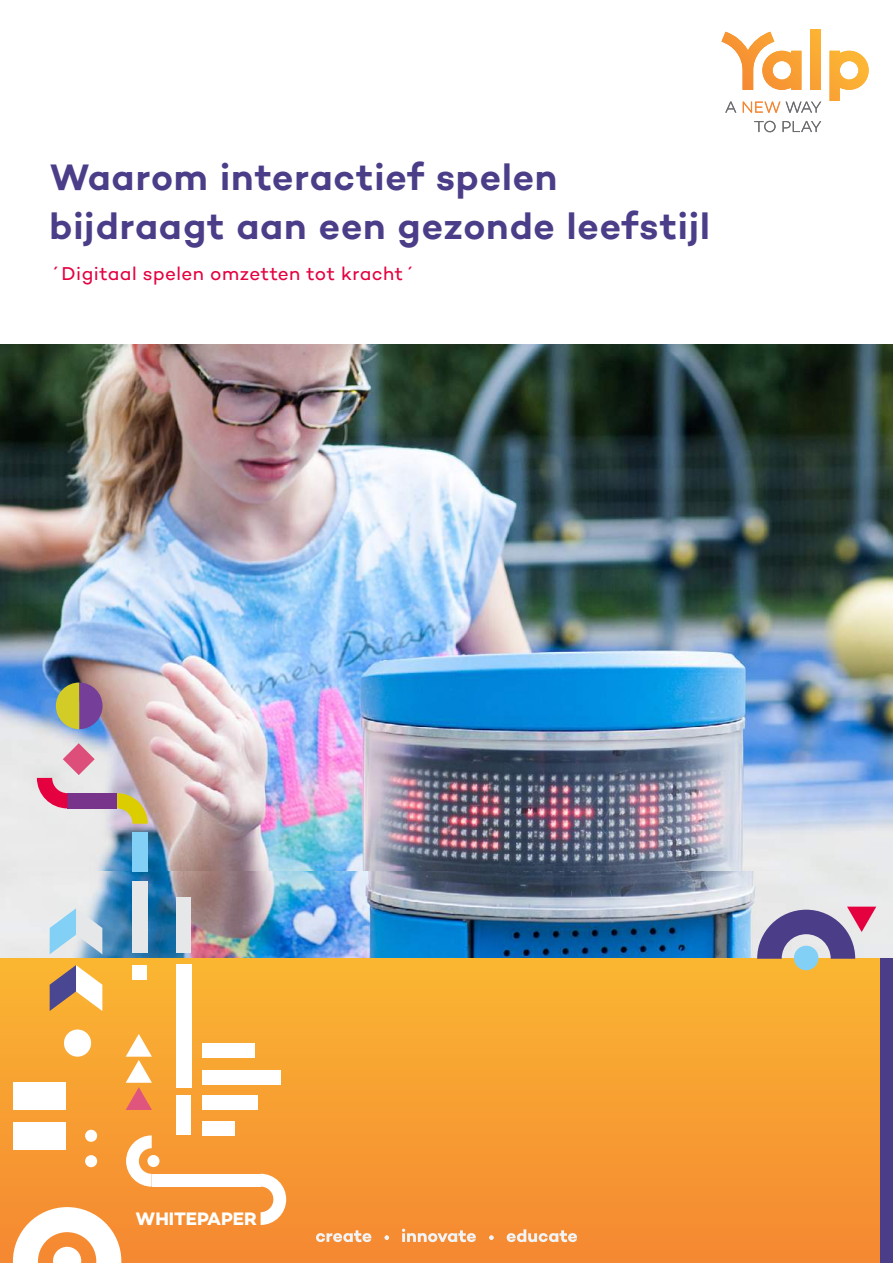
<style>
.page{position:relative;width:893px;height:1263px;background:#fff}
.page>*{position:absolute;margin:0;border:0;box-sizing:border-box;transform-origin:0 0}
.t1{font:600 37.5px/49.5px "Campton";letter-spacing:.025em;color:#4b3d88}
.t2{font:18.9px "Campton";letter-spacing:.025em;color:#e50140}
.t3{font:700 18.45px "Campton";color:#fff}
</style>
<div class="page">
<img style="left:0;top:871px;width:893px;height:88px">
<img style="left:0;top:344px;width:893px;height:527px">
<div style="left:0;top:959px;width:893px;height:304px;background:linear-gradient(to bottom,#fab632,#f58832)"></div>
<div style="left:64px;top:1029px;width:27px;height:28px;background:#fff;border-radius:50%"></div>
<div style="left:85px;top:1130px;width:12px;height:12px;background:#fff;border-radius:50%"></div>
<div style="left:85px;top:1155px;width:12px;height:12px;background:#fff;border-radius:50%"></div>
<div style="left:147px;top:1155px;width:13px;height:12px;background:#fff;border-radius:50%"></div>
<svg style="left:126px;top:1034px;width:26px;height:76px"></svg>
<svg style="left:13px;top:1207px;width:108px;height:56px"></svg>
<div style="left:202px;top:1070px;width:79px;height:15px;background:#fff"></div>
<div style="left:152px;top:1174px;width:109px;height:13px;background:#fff"></div>
<div style="left:202px;top:1043px;width:53px;height:14px;background:#fff"></div>
<div style="left:13px;top:1083px;width:52px;height:27px;background:#fff"></div>
<div style="left:13px;top:1122px;width:52px;height:27px;background:#fff"></div>
<div style="left:202px;top:1095px;width:56px;height:15px;background:#fff"></div>
<div style="left:202px;top:1121px;width:33px;height:15px;background:#fff"></div>
<div style="left:177px;top:1095px;width:14px;height:40px;background:#fff"></div>
<div style="left:177px;top:897px;width:14px;height:55px;background:#e6e7e9"></div>
<div style="left:133px;top:965px;width:14px;height:14px;background:#fff"></div>
<div style="left:133px;top:881px;width:15px;height:71px;background:#e6e7e9"></div>
<svg style="left:126px;top:1135px;width:26px;height:52px"></svg>
<svg style="left:261px;top:1174px;width:25px;height:51px"></svg>
<svg style="left:50px;top:965px;width:52px;height:46px"></svg>
<svg style="left:50px;top:908px;width:52px;height:46px;background:#bdd9e9"></svg>
<div style="left:794px;top:946px;width:24px;height:24px;background:#82d0f6;border-radius:50%"></div>
<svg style="left:757px;top:907px;width:119px;height:52px;background:#9c8bb1"></svg>
<div style="left:133px;top:832px;width:15px;height:40px;background:#82d0f6"></div>
<div style="left:67px;top:793px;width:50px;height:15px;background:#78348b"></div>
<svg style="left:117px;top:793px;width:31px;height:31px"></svg>
<svg style="left:37px;top:743px;width:58px;height:65px;background:#d89db6"></svg>
<svg style="left:56px;top:682px;width:47px;height:47px;background:#988570"></svg>
<div style="left:176px;top:965px;width:15px;height:123px;background:#fff"></div>
<div style="left:880px;top:959px;width:13px;height:304px;background:#4b3d88"></div>
<div style="left:810px;top:30px;width:11px;height:60px;background:#faa934"></div>
<svg style="left:829px;top:51px;width:40px;height:50px"></svg>
<svg style="left:721px;top:32px;width:80px;height:58px"></svg>
<svg style="left:725px;top:102px;width:11px;height:11px"></svg>
<svg style="left:743px;top:102px;width:37px;height:11px"></svg>
<svg style="left:786px;top:102px;width:35px;height:11px"></svg>
<svg style="left:754px;top:121px;width:22px;height:11px"></svg>
<svg style="left:782px;top:121px;width:39px;height:11px"></svg>
<svg style="left:316px;top:1230px;width:55px;height:12px"></svg>
<svg style="left:402px;top:1229px;width:74px;height:13px"></svg>
<svg style="left:507px;top:1229px;width:70px;height:13px"></svg>
<svg style="left:489px;top:1235px;width:5px;height:5px"></svg>
<svg style="left:385px;top:1235px;width:4px;height:5px"></svg>
<p class="t1" style="left:50px;top:152px;width:662px">Waarom interactief spelen bijdraagt aan een gezonde leefstijl</p>
<p class="t2" style="left:50px;top:262px;width:367px">´Digitaal spelen omzetten tot kracht´</p>
<p class="t3" style="left:135px;top:1207px;width:123px">WHITEPAPER</p>
</div>
